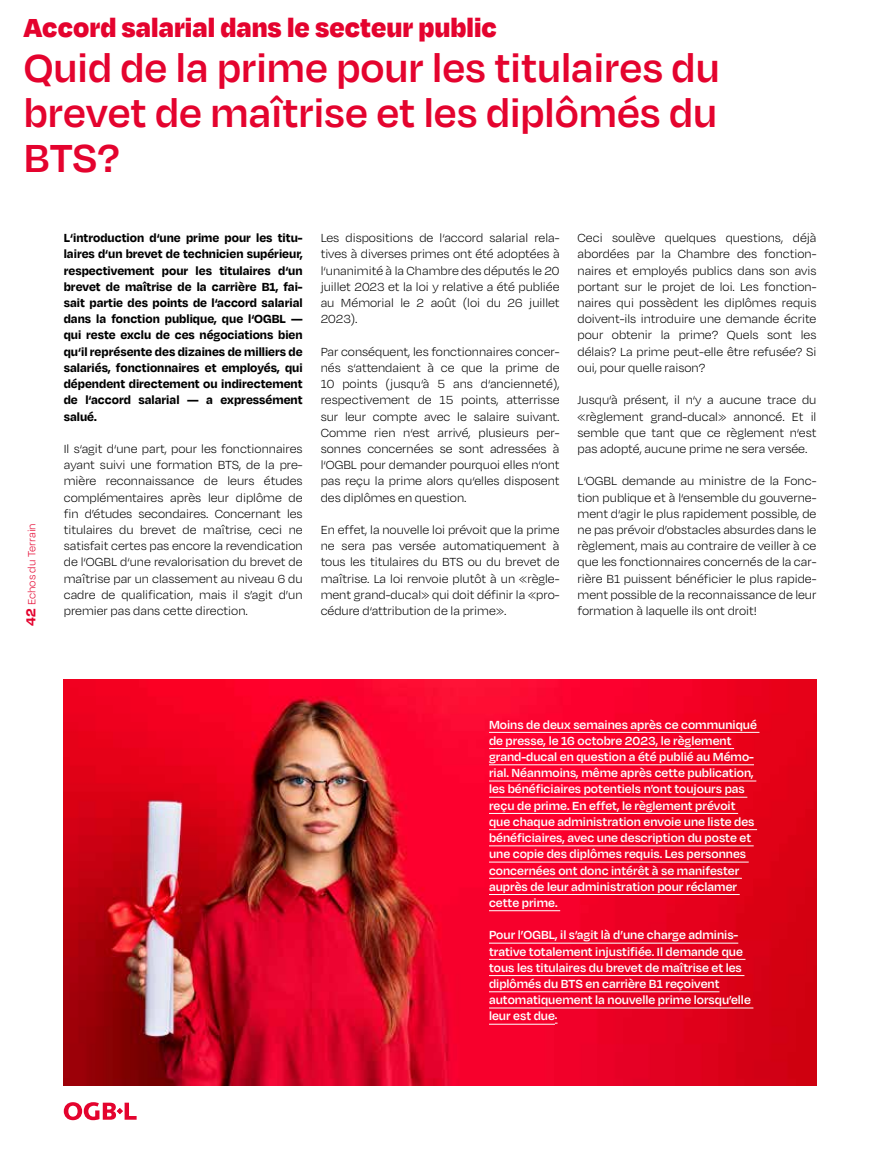
<style>
.page{position:relative;width:893px;height:1149px;background:#fff}
.page>*{position:absolute;margin:0;border:0;box-sizing:border-box;transform-origin:0 0}
.t1{font:600 45px/45px "Degular";color:#e4032e;text-align:justify}
.t2{font:900 30px "Degular";color:#e4032e}
.t3{font:300 13.5px/16.2px "Degular";color:#000;text-align:justify}
.t4{font:600 13.5px/16.2px "Degular";color:#fff}
.t5{font:700 13.5px/16.2px "Degular";color:#000;text-align:justify}
.t6{font:300 12px "Degular";color:#e4032e}
.s1{font-weight:700;font-size:15px}
</style>
<div class="page">
<img style="left:64px;top:679px;width:752px;height:405px">
<hr style="left:489px;top:731px;width:270px;height:1px;background:#fff">
<hr style="left:489px;top:748px;width:245px;height:1px;background:#fff">
<hr style="left:489px;top:764px;width:265px;height:1px;background:#fff">
<hr style="left:489px;top:780px;width:267px;height:1px;background:#fff">
<hr style="left:489px;top:796px;width:258px;height:1px;background:#fff">
<hr style="left:489px;top:812px;width:249px;height:1px;background:#fff">
<hr style="left:489px;top:829px;width:268px;height:1px;background:#fff">
<hr style="left:489px;top:845px;width:265px;height:1px;background:#fff">
<hr style="left:489px;top:861px;width:260px;height:1px;background:#fff">
<hr style="left:489px;top:877px;width:253px;height:1px;background:#fff">
<hr style="left:489px;top:893px;width:251px;height:1px;background:#fff">
<hr style="left:489px;top:910px;width:71px;height:1px;background:#fff">
<hr style="left:489px;top:942px;width:249px;height:1px;background:#fff">
<hr style="left:489px;top:958px;width:256px;height:1px;background:#fff">
<hr style="left:489px;top:974px;width:255px;height:1px;background:#fff">
<hr style="left:489px;top:991px;width:230px;height:1px;background:#fff">
<hr style="left:489px;top:1007px;width:264px;height:1px;background:#fff">
<hr style="left:489px;top:1023px;width:66px;height:1px;background:#fff">
<svg style="left:64px;top:1102px;width:73px;height:17px"></svg>
<h2 class="t2" style="left:24px;top:7px;width:475px">Accord salarial dans le secteur public</h2>
<h1 class="t1" style="left:24px;top:43px;width:697px">Quid de la prime pour les titulaires du brevet de maîtrise et les diplômés du BTS?</h1>
<p class="t6" style="left:25px;top:625px;width:104px;rotate:-90deg"><span class="s1">42</span> Echos du Terrain</p>
<p class="t5" style="left:64px;top:229px;width:240px">L‘introduction d‘une prime pour les titu&shy;laires d‘un brevet de technicien supérieur, respectivement pour les titulaires d‘un brevet de maîtrise de la carrière B1, fai&shy;sait partie des points de l‘accord salarial dans la fonction publique, que l‘OGBL — qui reste exclu de ces négociations bien qu‘il représente des dizaines de milliers de salariés, fonctionnaires et employés, qui dépendent directement ou indirectement de l‘accord salarial — a expressément salué.</p>
<p class="t3" style="left:64px;top:440px;width:240px">Il s‘agit d‘une part, pour les fonctionnaires ayant suivi une formation BTS, de la pre&shy;mière reconnaissance de leurs études complémentaires après leur diplôme de fin d’études secondaires. Concernant les titulaires du brevet de maîtrise, ceci ne satisfait certes pas encore la revendication de l‘OGBL d‘une revalorisation du brevet de maîtrise par un classement au niveau 6 du cadre de qualification, mais il s’agit d’un premier pas dans cette direction.</p>
<p class="t3" style="left:321px;top:229px;width:240px">Les dispositions de l‘accord salarial rela&shy;tives à diverses primes ont été adoptées à l‘unanimité à la Chambre des députés le 20 juillet 2023 et la loi y relative a été publiée au Mémorial le 2 août (loi du 26 juillet 2023).</p>
<p class="t3" style="left:321px;top:343px;width:240px">Par conséquent, les fonctionnaires concer&shy;nés s‘attendaient à ce que la prime de 10 points (jusqu‘à 5 ans d‘ancienneté), respectivement de 15 points, atterrisse sur leur compte avec le salaire suivant.<br>Comme rien n‘est arrivé, plusieurs per&shy;sonnes concernées se sont adressées à l‘OGBL pour demander pourquoi elles n‘ont pas reçu la prime alors qu‘elles disposent des diplômes en question.</p>
<p class="t3" style="left:321px;top:521px;width:240px">En effet, la nouvelle loi prévoit que la prime ne sera pas versée automatiquement à tous les titulaires du BTS ou du brevet de maîtrise. La loi renvoie plutôt à un «règle&shy;ment grand-ducal» qui doit définir la «pro&shy;cédure d‘attribution de la prime».</p>
<p class="t3" style="left:578px;top:229px;width:240px">Ceci soulève quelques questions, déjà abordées par la Chambre des fonction&shy;naires et employés publics dans son avis portant sur le projet de loi. Les fonction&shy;naires qui possèdent les diplômes requis doivent-ils introduire une demande écrite pour obtenir la prime? Quels sont les délais? La prime peut-elle être refusée? Si oui, pour quelle raison?</p>
<p class="t3" style="left:578px;top:391px;width:240px">Jusqu‘à présent, il n‘y a aucune trace du «règlement grand-ducal» annoncé. Et il semble que tant que ce règlement n‘est pas adopté, aucune prime ne sera versée.</p>
<p class="t3" style="left:578px;top:472px;width:240px">L‘OGBL demande au ministre de la Fonc&shy;tion publique et à l‘ensemble du gouverne&shy;ment d‘agir le plus rapidement possible, de ne pas prévoir d’obstacles absurdes dans le règlement, mais au contraire de veiller à ce que les fonctionnaires concernés de la car&shy;rière B1 puissent bénéficier le plus rapide&shy;ment possible de la reconnaissance de leur formation à laquelle ils ont droit!</p>
<p class="t4" style="left:489px;top:715px;width:269px">Moins de deux semaines après ce communiqué de presse, le 16 octobre 2023, le règlement grand-ducal en question a été publié au Mémo&shy;rial. Néanmoins, même après cette publication, les bénéficiaires potentiels n’ont toujours pas reçu de prime. En effet, le règlement prévoit que chaque administration envoie une liste des bénéficiaires, avec une description du poste et une copie des diplômes requis. Les personnes concernées ont donc intérêt à se manifester auprès de leur administration pour réclamer cette prime.</p>
<p class="t4" style="left:489px;top:926px;width:263px">Pour l’OGBL, il s’agit là d’une charge adminis&shy;trative totalement injustifiée. Il demande que tous les titulaires du brevet de maîtrise et les diplômés du BTS en carrière B1 reçoivent automatiquement la nouvelle prime lorsqu’elle leur est due.</p>
</div>
